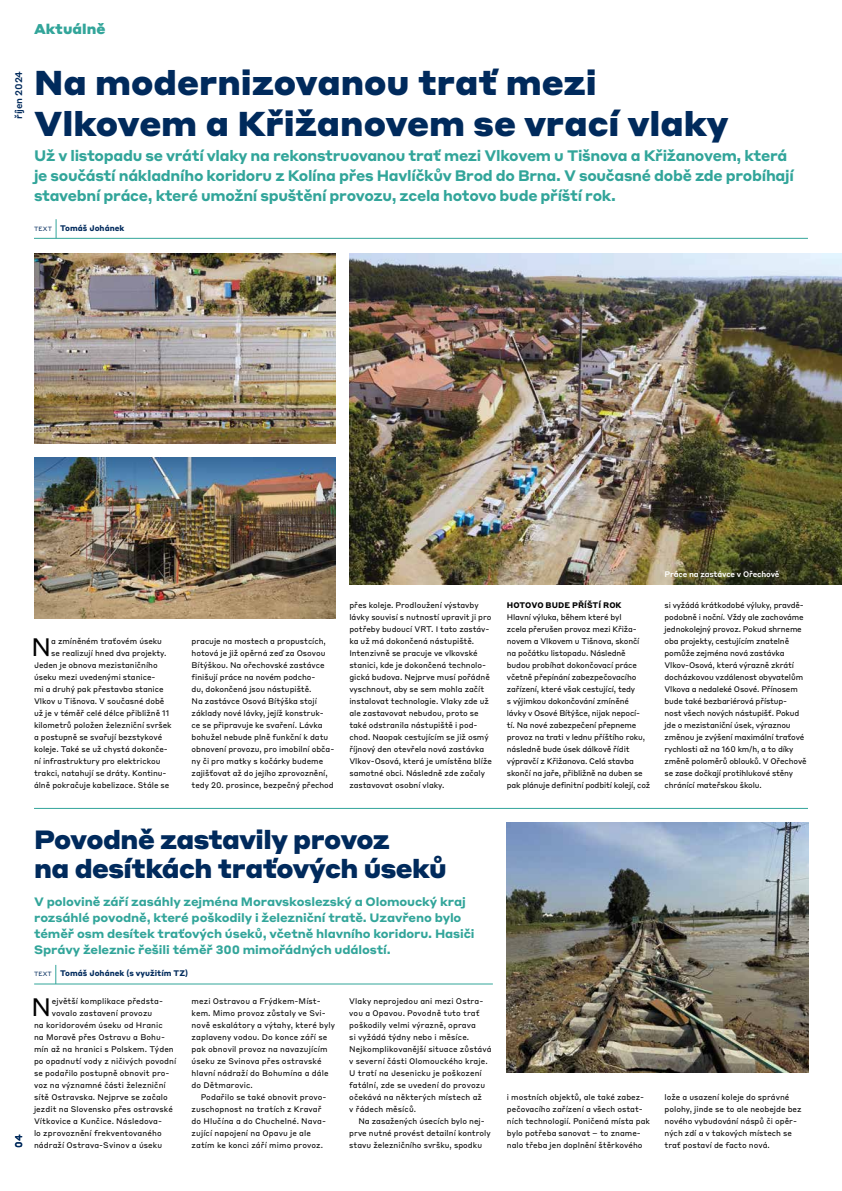
<style>
.page{position:relative;width:842px;height:1191px;background:#fff}
.page>*{position:absolute;margin:0;border:0;box-sizing:border-box;transform-origin:0 0}
.t1{font:900 34px/40.7px "Styrene A";color:#002a5c}
.t2{font:900 26px/29px "Styrene A";letter-spacing:-.02em;color:#002a5c}
.t3{font:24.9px "Styrene B";color:#000}
.t4{font:700 15px/20px "Styrene A";letter-spacing:-.02em;color:#32a59a}
.t5{font:900 14px "Styrene A";color:#32a59a}
.t6{font:700 12px/16px "Styrene A";letter-spacing:-.01em;color:#32a59a}
.t7{font:500 9.5px "Styrene B";letter-spacing:-.015em;color:#002a5c}
.t8{font:8px/12px "Styrene B";letter-spacing:-.005em;color:#000}
.t9{font:700 8px "Styrene B";color:#002a5c}
.t10{font:500 8px "Styrene B";letter-spacing:-.02em;color:#fff}
.t11{font:700 8px "Styrene B";color:#000}
.s1{font-weight:400;font-size:6px}
</style>
<div class="page">
<hr style="left:34px;top:238px;width:774px;height:1px;background:#32a59a">
<svg style="left:56px;top:219px;width:1px;height:19px"></svg>
<hr style="left:34px;top:808px;width:774px;height:1px;background:#32a59a">
<svg style="left:56px;top:965px;width:1px;height:18px"></svg>
<hr style="left:34px;top:983px;width:459px;height:1px;background:#32a59a">
<img style="left:34px;top:253px;width:301px;height:190px">
<img style="left:34px;top:457px;width:301px;height:161px">
<img style="left:507px;top:823px;width:301px;height:249px">
<img style="left:349px;top:253px;width:493px;height:332px">
<p class="t7" style="left:11px;top:119px;width:49px;rotate:-90deg">říjen 2024</p>
<h3 class="t5" style="left:34px;top:17px;width:73px">Aktuálně</h3>
<h1 class="t1" style="left:34px;top:59px;width:696px">Na modernizovanou trať mezi<br>Vlkovem a Křižanovem se vrací vlaky</h1>
<p class="t4" style="left:34px;top:145px;width:761px">Už v listopadu se vrátí vlaky na rekonstruovanou trať mezi Vlkovem u Tišnova a Křižanovem, která je součástí nákladního koridoru z Kolína přes Havlíčkův Brod do Brna. V současné době zde probíhají stavební práce, které umožní spuštění provozu, zcela hotovo bude příští rok.</p>
<p class="t9" style="left:34px;top:221px;width:92px"><span class="s1">TEXT</span> Tomáš Johánek</p>
<p class="t7" style="left:11px;top:1147px;width:15px;rotate:-90deg">04</p>
<p class="t10" style="left:664px;top:567px;width:116px">Práce na zastávce v Ořechově</p>
<p class="t11" style="left:507px;top:598px;width:116px">HOTOVO BUDE PŘÍŠTÍ ROK</p>
<p class="t8" style="left:507px;top:610px;width:145px">Hlavní výluka, během které byl<br>zcela přerušen provoz mezi Křiža&shy;novem a Vlkovem u Tišnova, skončí na počátku listopadu. Následně budou probíhat dokončovací práce včetně přepínání zabezpečovacího zařízení, které však cestující, tedy<br>s výjimkou dokončování zmíněné lávky v Osové Bítýšce, nijak nepocí-<br>tí. Na nové zabezpečení přepneme provoz na trati v lednu příštího roku, následně bude úsek dálkově řídit výpravčí z Křižanova. Celá stavba skončí na jaře, přibližně na duben se pak plánuje definitní podbití kolejí, což</p>
<p class="t8" style="left:349px;top:598px;width:144px">přes koleje. Prodloužení výstavby lávky souvisí s nutností upravit ji pro potřeby budoucí VRT. I tato zastáv&shy;ka už má dokončená nástupiště.<br>Intenzivně se pracuje ve vlkovské stanici, kde je dokončená technolo&shy;gická budova. Nejprve musí pořádně vyschnout, aby se sem mohla začít instalovat technologie. Vlaky zde už ale zastavovat nebudou, proto se také odstranila nástupiště i pod&shy;chod. Naopak cestujícím se již osmý říjnový den otevřela nová zastávka Vlkov-Osová, která je umístěna blíže samotné obci. Následně zde začaly zastavovat osobní vlaky.</p>
<p class="t8" style="left:664px;top:598px;width:144px">si vyžádá krátkodobé výluky, pravdě&shy;podobně i noční. Vždy ale zachováme jednokolejný provoz. Pokud shrneme oba projekty, cestujícím znatelně pomůže zejména nová zastávka Vlkov-Osová, která výrazně zkrátí docházkovou vzdálenost obyvatelům Vlkova a nedaleké Osové. Přínosem bude také bezbariérová přístup-<br>nost všech nových nástupišť. Pokud jde o mezistaniční úsek, výraznou změnou je zvýšení maximální traťové rychlosti až na 160 km/h, a to díky změně poloměrů oblouků. V Ořechově se zase dočkají protihlukové stěny chránící mateřskou školu.</p>
<h3 class="t3" style="left:31px;top:625px;width:22px">N</h3>
<p class="t8" style="left:51px;top:634px;width:112px">a zmíněném traťovém úseku</p>
<p class="t8" style="left:192px;top:634px;width:144px">pracuje na mostech a propustcích, hotová je již opěrná zeď za Osovou Bítýškou. Na ořechovské zastávce finišují práce na novém podcho-<br>du, dokončená jsou nástupiště.<br>Na zastávce Osová Bítýška stojí základy nové lávky, jejíž konstruk&shy;ce se připravuje ke svaření. Lávka bohužel nebude plně funkční k datu obnovení provozu, pro imobilní obča&shy;ny či pro matky s kočárky budeme zajišťovat až do jejího zprovoznění, tedy 20. prosince, bezpečný přechod</p>
<h2 class="t2" style="left:34px;top:823px;width:414px">Povodně zastavily provoz<br>na desítkách traťových úseků</h2>
<p class="t6" style="left:34px;top:892px;width:442px">V polovině září zasáhly zejména Moravskoslezský a Olomoucký kraj rozsáhlé povodně, které poškodily i železniční tratě. Uzavřeno bylo téměř osm desítek traťových úseků, včetně hlavního koridoru. Hasiči Správy železnic řešili téměř 300 mimořádných událostí.</p>
<p class="t9" style="left:34px;top:966px;width:155px"><span class="s1">TEXT</span> Tomáš Johánek (s využitím TZ)</p>
<h3 class="t3" style="left:31px;top:985px;width:22px">N</h3>
<p class="t8" style="left:52px;top:994px;width:113px">ejvětší komplikace předsta-</p>
<p class="t8" style="left:51px;top:646px;width:117px">se realizují hned dva projekty.</p>
<p class="t8" style="left:34px;top:658px;width:125px">Jeden je obnova mezistaničního</p>
<p class="t8" style="left:34px;top:670px;width:123px">úseku mezi uvedenými stanice-</p>
<p class="t8" style="left:34px;top:682px;width:131px">mi a druhý pak přestavba stanice</p>
<p class="t8" style="left:34px;top:694px;width:132px">Vlkov u Tišnova. V současné době</p>
<p class="t8" style="left:34px;top:706px;width:137px">už je v téměř celé délce přibližně 11</p>
<p class="t8" style="left:34px;top:718px;width:139px">kilometrů položen železniční svršek</p>
<p class="t8" style="left:34px;top:730px;width:130px">a postupně se svařují bezstykové</p>
<p class="t8" style="left:34px;top:742px;width:135px">koleje. Také se už chystá dokonče-</p>
<p class="t8" style="left:34px;top:754px;width:128px">ní infrastruktury pro elektrickou</p>
<p class="t8" style="left:34px;top:766px;width:134px">trakci, natahují se dráty. Kontinu-</p>
<p class="t8" style="left:34px;top:778px;width:137px">álně pokračuje kabelizace. Stále se</p>
<p class="t8" style="left:192px;top:994px;width:145px">mezi Ostravou a Frýdkem-Míst&shy;kem. Mimo provoz zůstaly ve Svi&shy;nově eskalátory a výtahy, které byly zaplaveny vodou. Do konce září se pak obnovil provoz na navazujícím úseku ze Svinova přes ostravské hlavní nádraží do Bohumína a dále do Dětmarovic.</p>
<p class="t8" style="left:192px;top:1090px;width:136px;text-indent:9px">Podařilo se také obnovit provo&shy;zuschopnost na tratích z Kravař do Hlučína a do Chuchelné. Nava&shy;zující napojení na Opavu je ale zatím ke konci září mimo provoz.</p>
<p class="t8" style="left:349px;top:994px;width:144px">Vlaky neprojedou ani mezi Ostra&shy;vou a Opavou. Povodně tuto trať poškodily velmi výrazně, oprava<br>si vyžádá týdny nebo i měsíce.<br>Nejkomplikovanější situace zůstává v severní části Olomouckého kraje.<br>U tratí na Jesenicku je poškození fatální, zde se uvedení do provozu očekává na některých místech až<br>v řádech měsíců.</p>
<p class="t8" style="left:349px;top:1114px;width:143px;text-indent:9px">Na zasažených úsecích bylo nej&shy;prve nutné provést detailní kontroly stavu železničního svršku, spodku</p>
<p class="t8" style="left:52px;top:1006px;width:102px">vovalo zastavení provozu</p>
<p class="t8" style="left:34px;top:1018px;width:130px">na koridorovém úseku od Hranic</p>
<p class="t8" style="left:34px;top:1030px;width:132px">na Moravě přes Ostravu a Bohu-</p>
<p class="t8" style="left:34px;top:1042px;width:141px">mín až na hranici s Polskem. Týden</p>
<p class="t8" style="left:34px;top:1054px;width:144px">po opadnutí vody z ničivých povodní</p>
<p class="t8" style="left:34px;top:1066px;width:137px">se podařilo postupně obnovit pro-</p>
<p class="t8" style="left:34px;top:1078px;width:133px">voz na významné části železniční</p>
<p class="t8" style="left:34px;top:1090px;width:135px">sítě Ostravska. Nejprve se začalo</p>
<p class="t8" style="left:34px;top:1102px;width:140px">jezdit na Slovensko přes ostravské</p>
<p class="t8" style="left:34px;top:1114px;width:130px">Vítkovice a Kunčice. Následova-</p>
<p class="t8" style="left:34px;top:1126px;width:129px">lo zprovoznění frekventovaného</p>
<p class="t8" style="left:34px;top:1138px;width:130px">nádraží Ostrava-Svinov a úseku</p>
<p class="t8" style="left:507px;top:1090px;width:144px">i mostních objektů, ale také zabez&shy;pečovacího zařízení a všech ostat&shy;ních technologií. Poničená místa pak bylo potřeba sanovat – to zname&shy;nalo třeba jen doplnění štěrkového</p>
<p class="t8" style="left:664px;top:1090px;width:139px">lože a usazení koleje do správné polohy, jinde se to ale neobejde bez nového vybudování náspů či opěr&shy;ných zdí a v takových místech se trať postaví de facto nová.</p>
</div>
